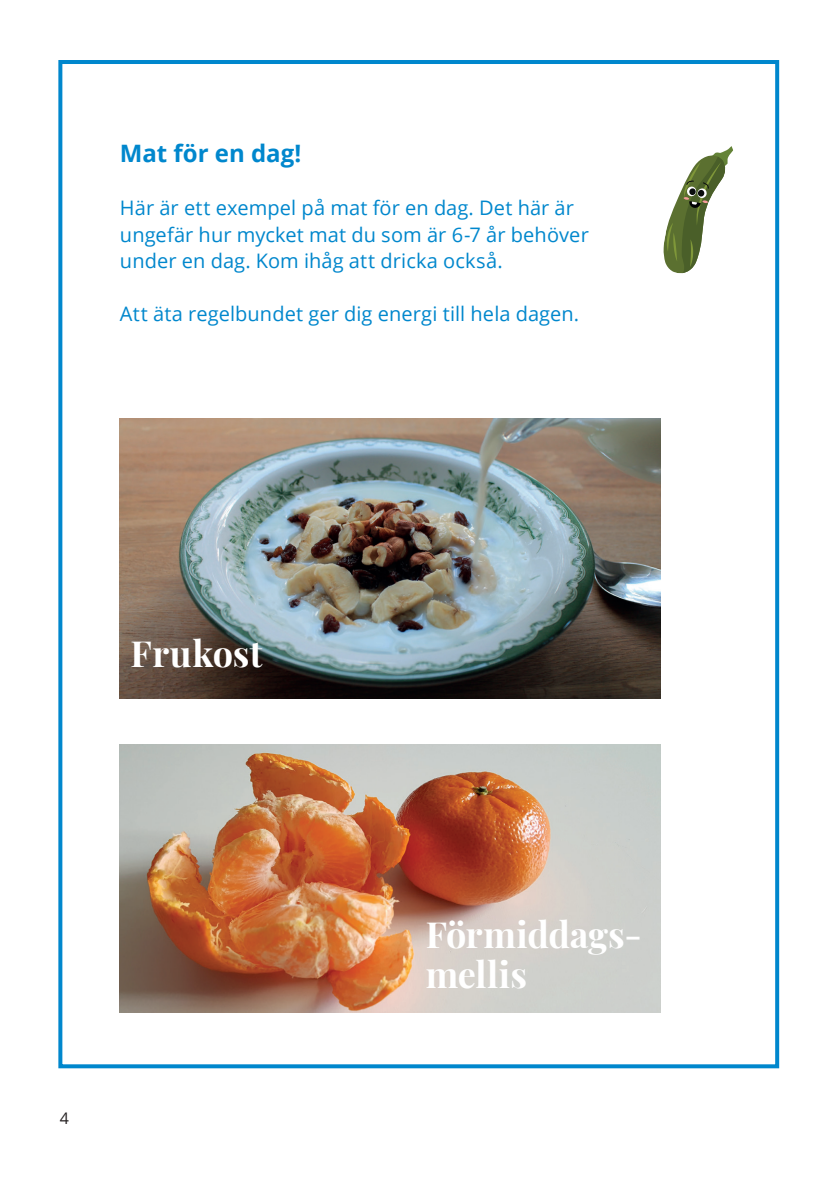
<style>
.page{position:relative;width:840px;height:1191px;background:#fff}
.page>*{position:absolute;margin:0;border:0;box-sizing:border-box;transform-origin:0 0}
.t1{font:700 36px/40px "Playfair Display";letter-spacing:.005em;color:#fff}
.t2{font:700 24px "Open Sans";letter-spacing:-.005em;color:#0087cd}
.t3{font:20px/26.4px "Open Sans";letter-spacing:.005em;color:#0087cd}
.t4{font:16px "Open Sans";color:#231f20}
</style>
<div class="page">
<div style="left:58px;top:60px;width:720px;height:1008px;border:4px solid #0087cd"></div>
<svg style="left:663px;top:146px;width:69px;height:128px"></svg>
<img style="left:120px;top:418px;width:539px;height:280px">
<img style="left:120px;top:744px;width:539px;height:268px">
<p class="t2" style="left:120px;top:137px;width:183px">Mat för en dag!</p>
<p class="t3" style="left:120px;top:194px;width:470px">Här är ett exempel på mat för en dag. Det här är ungefär hur mycket mat du som är 6-7 år behöver under en dag. Kom ihåg att dricka också.</p>
<p class="t3" style="left:120px;top:300px;width:460px">Att äta regelbundet ger dig energi till hela dagen.</p>
<h1 class="t1" style="left:130px;top:630px;width:133px">Frukost</h1>
<p class="t4" style="left:60px;top:1107px;width:11px">4</p>
<h1 class="t1" style="left:425px;top:911px;width:217px">Förmiddags&shy;mellis</h1>
</div>
